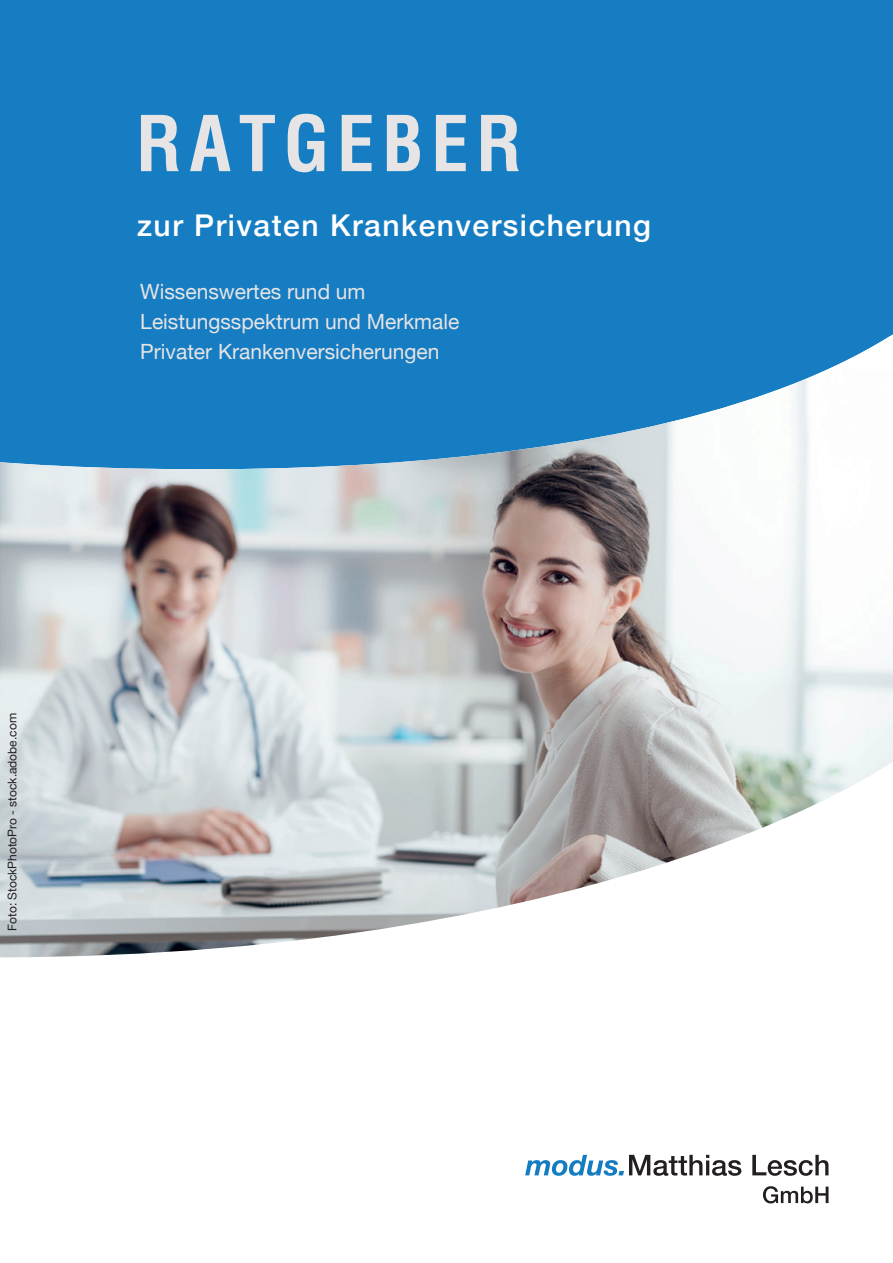
<style>
.page{position:relative;width:893px;height:1263px;background:#fff}
.page>*{position:absolute;margin:0;border:0;box-sizing:border-box;transform-origin:0 0}
.t1{font:700 condensed 75px "Helvetica";letter-spacing:.1em;color:#e6e4e5}
.t2{font:500 30px "Helvetica Neue";letter-spacing:.05em;color:#fff}
.t3{font:21px/30px "Helvetica Neue";color:#e6e4e5}
.t4{font:12px "Helvetica Neue";color:#231f20}
</style>
<div class="page">
<div style="left:0;top:0;width:893px;height:472px;background:#177dc2"></div>
<img style="left:0;top:336px;width:893px;height:621px">
<svg style="left:763px;top:1186px;width:65px;height:17px"></svg>
<svg style="left:525px;top:1155px;width:303px;height:21px"></svg>
<h1 class="t1" style="left:136px;top:94px;width:387px">RATGEBER</h1>
<h2 class="t2" style="left:137px;top:201px;width:515px">zur Privaten Krankenversicherung</h2>
<p class="t3" style="left:140px;top:277px;width:321px">Wissenswertes rund um<br>Leistungsspektrum und Merkmale<br>Privater Krankenversicherungen</p>
<p class="t4" style="left:3px;top:931px;width:219px;rotate:-90deg">Foto: StockPhotoPro - stock.adobe.com</p>
</div>
